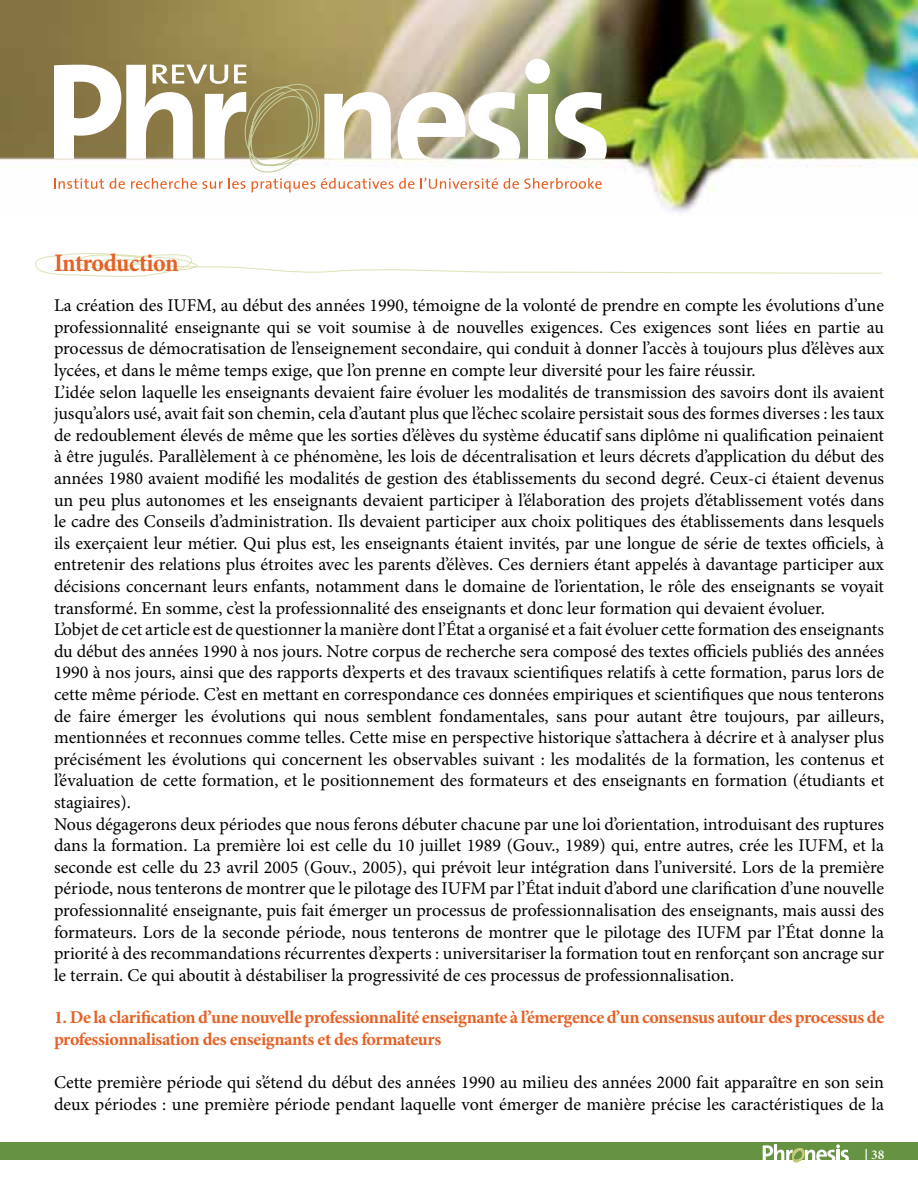
<style>
.page{position:relative;width:918px;height:1188px;background:#fff}
.page>*{position:absolute;margin:0;border:0;box-sizing:border-box;transform-origin:0 0}
.t1{font:700 25.35px "Minion Pro";letter-spacing:-.025em;color:#e56226;scale:.95 1}
.t2{font:18px/21.6px "Minion Pro";color:#000}
.t3{font:700 18px/21.6px "Minion Pro";letter-spacing:-.02em;color:#e56226}
.t4{font:600 13.5px "Minion Pro";color:#fff}
.s1{font-weight:700}
</style>
<div class="page">
<div style="left:0;top:1143px;width:918px;height:17px;background:#659342"></div>
<svg style="left:763px;top:1144px;width:86px;height:19px"></svg>
<img style="left:0;top:0;width:918px;height:214px">
<div style="left:525px;top:59px;width:25px;height:25px;background:#fff;border-radius:50%"></div>
<svg style="left:54px;top:64px;width:553px;height:128px"></svg>
<svg style="left:35px;top:253px;width:848px;height:24px"></svg>
<h1 class="t1" style="left:54px;top:245px;width:133px">Introduction</h1>
<p class="t2" style="left:54px;top:295px;width:832px">La création des IUFM, au début des années 1990, témoigne de la volonté de prendre en compte les évolutions d’une professionnalité enseignante qui se voit soumise à de nouvelles exigences. Ces exigences sont liées en partie au processus de démocratisation de l’enseignement secondaire, qui conduit à donner l’accès à toujours plus d’élèves aux lycées, et dans le même temps exige, que l’on prenne en compte leur diversité pour les faire réussir.<br>L’idée selon laquelle les enseignants devaient faire évoluer les modalités de transmission des savoirs dont ils avaient jusqu’alors usé, avait fait son chemin, cela d’autant plus que l’échec scolaire persistait sous des formes diverses : les taux de redoublement élevés de même que les sorties d’élèves du système éducatif sans diplôme ni qualification peinaient à être jugulés. Parallèlement à ce phénomène, les lois de décentralisation et leurs décrets d’application du début des années 1980 avaient modifié les modalités de gestion des établissements du second degré. Ceux-ci étaient devenus un peu plus autonomes et les enseignants devaient participer à l’élaboration des projets d’établissement votés dans le cadre des Conseils d’administration. Ils devaient participer aux choix politiques des établissements dans lesquels ils exerçaient leur métier. Qui plus est, les enseignants étaient invités, par une longue de série de textes officiels, à entretenir des relations plus étroites avec les parents d’élèves. Ces derniers étant appelés à davantage participer aux décisions concernant leurs enfants, notamment dans le domaine de l’orientation, le rôle des enseignants se voyait transformé. En somme, c’est la professionnalité des enseignants et donc leur formation qui devaient évoluer.<br>L’objet de cet article est de questionner la manière dont l’État a organisé et a fait évoluer cette formation des enseignants du début des années 1990 à nos jours. Notre corpus de recherche sera composé des textes officiels publiés des années 1990 à nos jours, ainsi que des rapports d’experts et des travaux scientifiques relatifs à cette formation, parus lors de cette même période. C’est en mettant en correspondance ces données empiriques et scientifiques que nous tenterons de faire émerger les évolutions qui nous semblent fondamentales, sans pour autant être toujours, par ailleurs, mentionnées et reconnues comme telles. Cette mise en perspective historique s’attachera à décrire et à analyser plus précisément les évolutions qui concernent les observables suivant : les modalités de la formation, les contenus et l’évaluation de cette formation, et le positionnement des formateurs et des enseignants en formation (étudiants et stagiaires).<br>Nous dégagerons deux périodes que nous ferons débuter chacune par une loi d’orientation, introduisant des ruptures dans la formation. La première loi est celle du 10 juillet 1989 (Gouv., 1989) qui, entre autres, crée les IUFM, et la seconde est celle du 23 avril 2005 (Gouv., 2005), qui prévoit leur intégration dans l’université. Lors de la première période, nous tenterons de montrer que le pilotage des IUFM par l’État induit d’abord une clarification d’une nouvelle professionnalité enseignante, puis fait émerger un processus de professionnalisation des enseignants, mais aussi des formateurs. Lors de la seconde période, nous tenterons de montrer que le pilotage des IUFM par l’État donne la priorité à des recommandations récurrentes d’experts : universitariser la formation tout en renforçant son ancrage sur le terrain. Ce qui aboutit à déstabiliser la progressivité de ces processus de professionnalisation.</p>
<p class="t3" style="left:54px;top:1007px;width:832px">1. De la clarification d’une nouvelle professionnalité enseignante à l’émergence d’un consensus autour des processus de professionnalisation des enseignants et des formateurs</p>
<p class="t2" style="left:54px;top:1072px;width:832px">Cette première période qui s’étend du début des années 1990 au milieu des années 2000 fait apparaître en son sein deux périodes : une première période pendant laquelle vont émerger de manière précise les caractéristiques de la</p>
<p class="t4" style="left:865px;top:1145px;width:21px"><span class="s1">|</span> 38</p>
</div>
